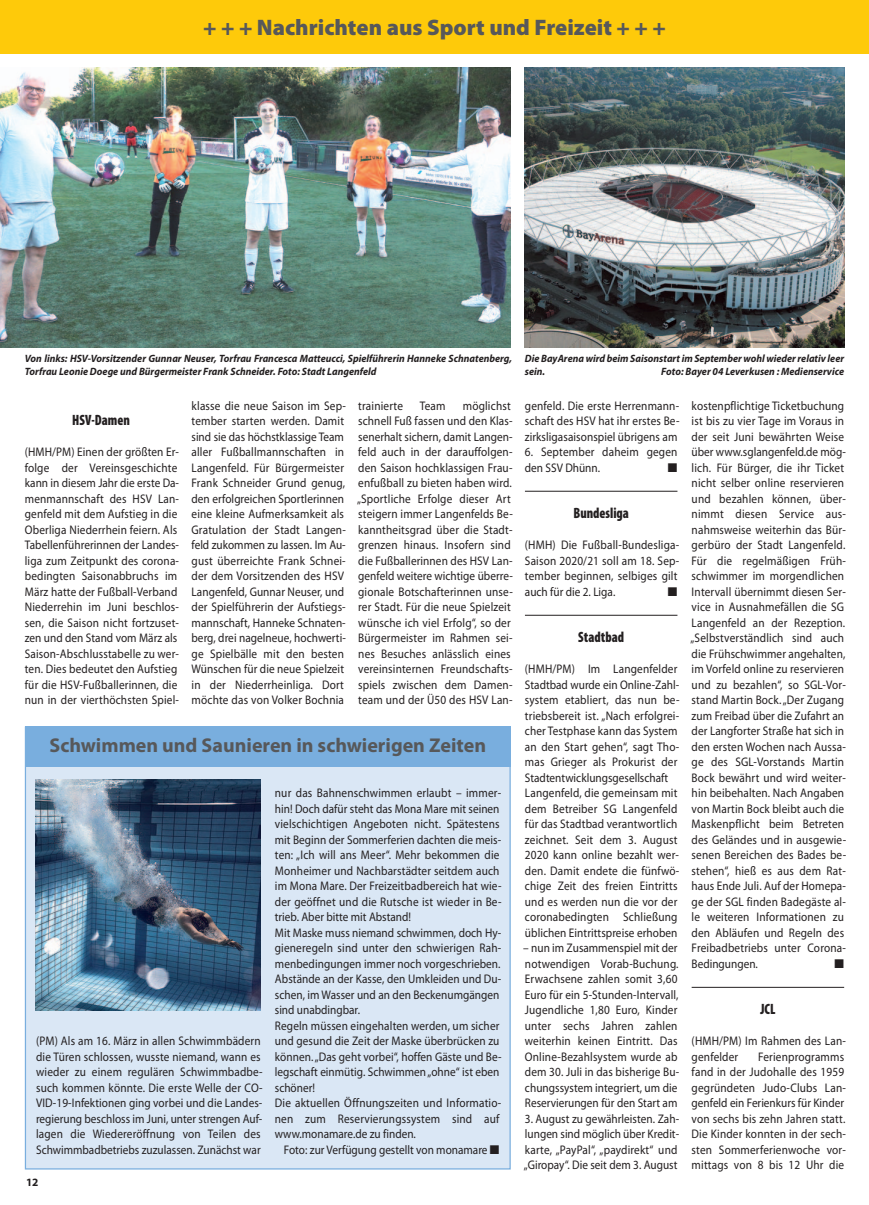
<style>
.page{position:relative;width:869px;height:1205px;background:#fff}
.page>*{position:absolute;margin:0;border:0;box-sizing:border-box;transform-origin:0 0}
.t1{font:900 22.5px "Myriad Pro";color:#57585a}
.t2{font:700 20px "Myriad Pro";color:#57585a}
.t3{font:900 condensed 15px "Myriad Pro";color:#231f20;scale:.9 1}
.t4{font:12.5px/15.5px "Myriad Pro";letter-spacing:.015em;color:#231f20;scale:.9 1}
.t5{font:12.5px "Zapf Dingbats ITC";color:#231f20}
.t6{font:700 11.25px "Myriad Pro";color:#231f20}
.t7{font:italic 700 10.62px/12.5px "Myriad Pro";color:#231f20;scale:.95 1}
.s1{font-weight:600;font-size:7.5px;color:#fff}
</style>
<div class="page">
<div style="left:0;top:0;width:868px;height:53px;background:#feca0a"></div>
<hr style="left:524px;top:491px;width:153px;height:1px;background:#231f20">
<hr style="left:524px;top:615px;width:153px;height:1px;background:#231f20">
<hr style="left:691px;top:987px;width:152px;height:1px;background:#231f20">
<img style="left:0;top:67px;width:510px;height:280px">
<img style="left:524px;top:67px;width:319px;height:280px">
<div style="left:26px;top:728px;width:483px;height:440px;background:#dae7f5"></div>
<div style="left:25px;top:726px;width:485px;height:41px;background:#79aede"></div>
<img style="left:35px;top:780px;width:225px;height:230px">
<h1 class="t1" style="left:203px;top:19px;width:464px">+ + + Nachrichten aus Sport und Freizeit + + +</h1>
<p class="t7" style="left:25px;top:353px;width:514px">Von links: HSV-Vorsitzender Gunnar Neuser, Torfrau Francesca Matteucci, Spielführerin Hanneke Schnatenberg,<br>Torfrau Leonie Doege und Bürgermeister Frank Schneider. Foto: Stadt Langenfeld</p>
<p class="t7" style="left:524px;top:353px;width:337px">Die BayArena wird beim Saisonstart im September wohl wieder relativ leer sein.</p>
<p class="t7" style="left:661px;top:366px;width:194px">Foto: Bayer 04 Leverkusen : Medienservice</p>
<p class="t4" style="left:357px;top:399px;width:174px;text-indent:106px">möglichst schnell Fuß fassen und den Klas&shy;senerhalt sichern, damit Langen&shy;feld auch in der darauffolgen&shy;den Saison hochklassigen Frau&shy;enfußball zu bieten haben wird. „Sportliche Erfolge dieser Art steigern immer Langenfelds Be&shy;kanntheitsgrad über die Stadt&shy;grenzen hinaus. Insofern sind die Fußballerinnen des HSV Lan&shy;genfeld weitere wichtige überre&shy;gionale Botschafterinnen unse&shy;rer Stadt. Für die neue Spielzeit wünsche ich viel Erfolg“, so der<br>Bürgermeister im Rahmen sei&shy;nes Besuches anlässlich eines vereinsinternen Freundschafts&shy;spiels zwischen dem Damen&shy;team und der Ü50 des HSV Lan-</p>
<p class="t4" style="left:524px;top:399px;width:173px;text-align:justify">genfeld. Die erste Herrenmann&shy;schaft des HSV hat ihr erstes Be&shy;zirksligasaisonspiel übrigens am</p>
<p class="t4" style="left:191px;top:399px;width:173px">klasse die neue Saison im Sep&shy;tember starten werden. Damit sind sie das höchstklassige Team aller Fußballmannschaften in<br>Langenfeld. Für Bürgermeister<br>Frank Schneider Grund genug, den erfolgreichen Sportlerinnen eine kleine Aufmerksamkeit als<br>Gratulation der Stadt Langen&shy;feld zukommen zu lassen. Im Au&shy;gust überreichte Frank Schnei&shy;der dem Vorsitzenden des HSV<br>Langenfeld, Gunnar Neuser, und der Spielführerin der Aufstiegs&shy;mannschaft, Hanneke Schnaten&shy;berg, drei nagelneue, hochwerti&shy;ge Spielbälle mit den besten<br>Wünschen für die neue Spielzeit in der Niederrheinliga. Dort möchte das von Volker Bochnia</p>
<p class="t4" style="left:358px;top:399px;width:51px">trainierte</p>
<p class="t4" style="left:419px;top:399px;width:30px">Team</p>
<p class="t3" style="left:72px;top:415px;width:65px">HSV-Damen</p>
<p class="t4" style="left:25px;top:445px;width:173px">(HMH/PM) Einen der größten Er&shy;folge der Vereinsgeschichte kann in diesem Jahr die erste Da&shy;menmannschaft des HSV Lan&shy;genfeld mit dem Aufstieg in die<br>Oberliga Niederrhein feiern. Als<br>Tabellenführerinnen der Landes&shy;liga zum Zeitpunkt des corona&shy;bedingten Saisonabbruchs im<br>März hatte der Fußball-Verband<br>Niederrehin im Juni beschlos&shy;sen, die Saison nicht fortzuset&shy;zen und den Stand vom März als<br>Saison-Abschlusstabelle zu wer&shy;ten. Dies bedeutet den Aufstieg für die HSV-Fußballerinnen, die nun in der vierthöchsten Spiel-</p>
<p class="t4" style="left:524px;top:445px;width:171px">6. September daheim gegen den SSV Dhünn.</p>
<p class="t5" style="left:667px;top:463px;width:11px">■</p>
<p class="t3" style="left:573px;top:508px;width:63px">Bundesliga</p>
<p class="t4" style="left:524px;top:538px;width:173px">(HMH) Die Fußball-Bundesliga-<br>Saison 2020/21 soll am 18. Sep&shy;tember beginnen, selbiges gilt auch für die 2. Liga.</p>
<p class="t5" style="left:667px;top:587px;width:11px">■</p>
<p class="t3" style="left:578px;top:632px;width:52px">Stadtbad</p>
<p class="t4" style="left:524px;top:662px;width:173px">(HMH/PM) Im Langenfelder<br>Stadtbad wurde ein Online-Zahl&shy;system etabliert, das nun be&shy;triebsbereit ist. „Nach erfolgrei&shy;cher Testphase kann das System an den Start gehen“, sagt Tho&shy;mas Grieger als Prokurist der<br>Stadtentwicklungsgesellschaft<br>Langenfeld, die gemeinsam mit dem Betreiber SG Langenfeld für das Stadtbad verantwortlich zeichnet. Seit dem 3. August<br>2020 kann online bezahlt wer&shy;den. Damit endete die fünfwö&shy;chige Zeit des freien Eintritts und es werden nun die vor der coronabedingten Schließung üblichen Eintrittspreise erhoben</p>
<p class="t4" style="left:523px;top:941px;width:175px">– nun im Zusammenspiel mit der notwendigen Vorab-Buchung.<br>Erwachsene zahlen somit 3,60<br>Euro für ein 5-Stunden-Intervall,<br>Jugendliche 1,80 Euro, Kinder unter sechs Jahren zahlen weiterhin keinen Eintritt. Das<br>Online-Bezahlsystem wurde ab dem 30. Juli in das bisherige Bu&shy;chungssystem integriert, um die<br>Reservierungen für den Start am</p>
<p class="t4" style="left:523px;top:1112px;width:174px">3. August zu gewährleisten. Zah&shy;lungen sind möglich über Kredit&shy;karte, „PayPal“, „paydirekt“ und „Giropay“. Die seit dem 3. August</p>
<h2 class="t2" style="left:49px;top:738px;width:438px">Schwimmen und Saunieren in schwierigen Zeiten</h2>
<p class="t4" style="left:275px;top:786px;width:253px">nur das Bahnenschwimmen erlaubt – immer&shy;hin! Doch dafür steht das Mona Mare mit seinen vielschichtigen Angeboten nicht. Spätestens mit Beginn der Sommerferien dachten die meis&shy;ten: „Ich will ans Meer“. Mehr bekommen die Monheimer und Nachbarstädter seitdem auch im Mona Mare. Der Freizeitbadbereich hat wie&shy;der geöffnet und die Rutsche ist wieder in Be&shy;trieb. Aber bitte mit Abstand!<br>Mit Maske muss niemand schwimmen, doch Hy&shy;gieneregeln sind unter den schwierigen Rah&shy;menbedingungen immer noch vorgeschrieben.<br>Abstände an der Kasse, den Umkleiden und Du&shy;schen, im Wasser und an den Beckenumgängen sind unabdingbar.<br>Regeln müssen eingehalten werden, um sicher und gesund die Zeit der Maske überbrücken zu können. „Das geht vorbei“, hoffen Gäste und Be&shy;legschaft einmütig. Schwimmen „ohne“ ist eben schöner!<br>Die aktuellen Öffnungszeiten und Informatio&shy;nen zum Reservierungssystem sind auf www.monamare.de zu finden.</p>
<p class="t4" style="left:284px;top:1143px;width:241px">Foto: zur Verfügung gestellt von monamare ■</p>
<p class="t4" style="left:36px;top:1034px;width:253px">(PM) Als am 16. März in allen Schwimmbädern die Türen schlossen, wusste niemand, wann es wieder zu einem regulären Schwimmbadbe&shy;such kommen könnte. Die erste Welle der CO-VID-19-Infektionen ging vorbei und die Landes&shy;regierung beschloss im Juni, unter strengen Auf&shy;lagen die Wiedereröffnung von Teilen des Schwimmbadbetriebs zuzulassen. Zunächst war</p>
<p class="t6" style="left:26px;top:1178px;width:18px">12<span class="s1">··</span></p>
<p class="t4" style="left:690px;top:399px;width:174px">kostenpflichtige Ticketbuchung ist bis zu vier Tage im Voraus in der seit Juni bewährten Weise über www.sglangenfeld.de mög&shy;lich. Für Bürger, die ihr Ticket nicht selber online reservieren und bezahlen können, über&shy;nimmt diesen Service aus&shy;nahmsweise weiterhin das Bür&shy;gerbüro der Stadt Langenfeld.<br>Für die regelmäßigen Früh&shy;schwimmer im morgendlichen<br>Intervall übernimmt diesen Ser&shy;vice in Ausnahmefällen die SG<br>Langenfeld an der Rezeption. „Selbstverständlich sind auch die Frühschwimmer angehalten, im Vorfeld online zu reservieren und zu bezahlen“, so SGL-Vor&shy;stand Martin Bock. „Der Zugang zum Freibad über die Zufahrt an der Langforter Straße hat sich in den ersten Wochen nach Aussa&shy;ge des SGL-Vorstands Martin<br>Bock bewährt und wird weiter&shy;hin beibehalten. Nach Angaben von Martin Bock bleibt auch die<br>Maskenpflicht beim Betreten des Geländes und in ausgewie&shy;senen Bereichen des Bades be&shy;stehen“, hieß es aus dem Rat&shy;haus Ende Juli. Auf der Homepa&shy;ge der SGL finden Badegäste al&shy;le weiteren Informationen zu den Abläufen und Regeln des<br>Freibadbetriebs unter Corona-<br>Bedingungen.</p>
<p class="t5" style="left:834px;top:959px;width:11px">■</p>
<p class="t3" style="left:760px;top:1004px;width:18px">JCL</p>
<p class="t4" style="left:691px;top:1034px;width:173px">(HMH/PM) Im Rahmen des Lan&shy;genfelder</p>
<p class="t4" style="left:691px;top:1050px;width:173px;text-indent:66px">Ferienprogramms fand in der Judohalle des 1959 gegründeten Judo-Clubs Lan&shy;genfeld ein Ferienkurs für Kinder von sechs bis zehn Jahren statt.<br>Die Kinder konnten in der sech&shy;sten Sommerferienwoche vor&shy;mittags von 8 bis 12 Uhr die</p>
</div>
